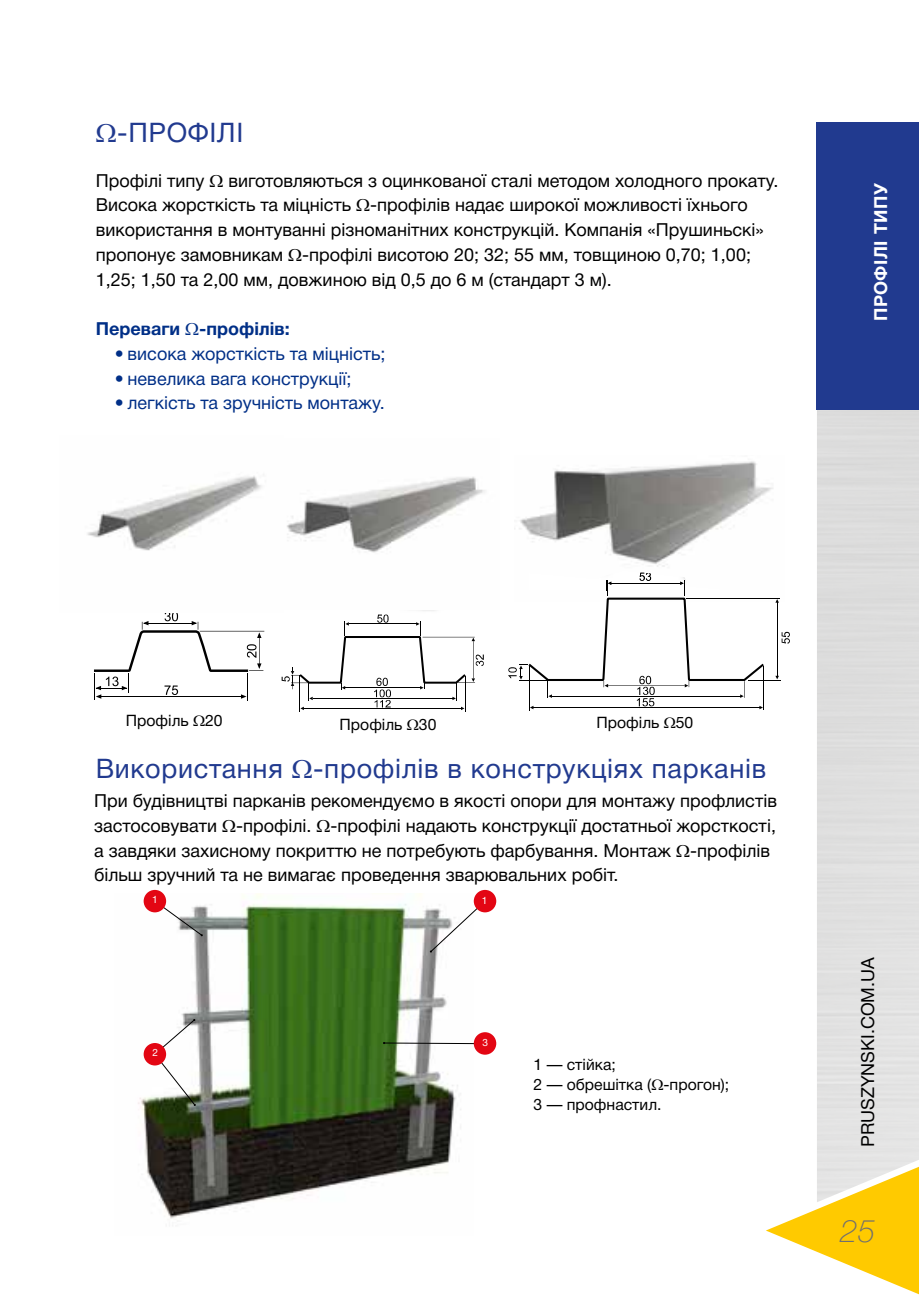
<style>
.page{position:relative;width:919px;height:1295px;background:#fff}
.page>*{position:absolute;margin:0;border:0;box-sizing:border-box;transform-origin:0 0}
.t1{font:italic 100 31.5px "Helvetica Neue Cyr";color:#706f6f}
.t2{font:27px "Helvetica Neue Cyr";letter-spacing:.025em;color:#213a8f}
.t3{font:18px/24.8px "Helvetica Neue Cyr";color:#000}
.t4{font:18px "Helvetica Neue Cyr";color:#002f87}
.t5{font:700 18px "Helvetica Neue Cyr";color:#002f87}
.t6{font:700 18px "Helvetica Neue Cyr";letter-spacing:.025em;color:#fff}
.t7{font:15.75px/20.2px "Helvetica Neue Cyr";color:#000}
.t8{font:10.12px "Helvetica Neue Cyr";color:#fff}
</style>
<div class="page">
<svg style="left:766px;top:1163px;width:152px;height:131px"></svg>
<div style="left:816px;top:122px;width:102px;height:288px;background:#213a8f"></div>
<img style="left:514px;top:461px;width:259px;height:106px">
<hr style="left:465px;top:676px;width:1px;height:36px;background:#000">
<hr style="left:299px;top:675px;width:1px;height:37px;background:#000">
<svg style="left:281px;top:614px;width:203px;height:96px"></svg>
<hr style="left:763px;top:666px;width:1px;height:44px;background:#000">
<hr style="left:529px;top:666px;width:1px;height:44px;background:#000">
<svg style="left:508px;top:572px;width:281px;height:137px"></svg>
<hr style="left:200px;top:631px;width:64px;height:1px;background:#000">
<svg style="left:94px;top:613px;width:169px;height:88px"></svg>
<img style="left:87px;top:476px;width:175px;height:75px">
<img style="left:287px;top:477px;width:198px;height:76px">
<img style="left:138px;top:893px;width:335px;height:326px">
<svg style="left:154px;top:900px;width:49px;height:36px"></svg>
<div style="left:144px;top:890px;width:22px;height:22px;background:#e30613;border-radius:50%"></div>
<hr style="left:384px;top:1042px;width:101px;height:2px;background:#000">
<div style="left:473px;top:1032px;width:23px;height:22px;background:#e30613;border-radius:50%"></div>
<svg style="left:430px;top:900px;width:55px;height:52px"></svg>
<div style="left:473px;top:890px;width:23px;height:22px;background:#e30613;border-radius:50%"></div>
<svg style="left:154px;top:1019px;width:42px;height:87px"></svg>
<div style="left:144px;top:1043px;width:22px;height:22px;background:#e30613;border-radius:50%"></div>
<h2 class="t2" style="left:117px;top:117px;width:128px">-ПРОФІЛІ</h2>
<p class="t3" style="left:96px;top:168px;width:110px">Профілі типу</p>
<p class="t3" style="left:96px;top:168px;width:684px;text-indent:133px">виготовляються з оцинкованої сталі методом холодного прокату.<br>Висока жорсткість та міцність -профілів надає широкої можливості їхнього використання в монтуванні різноманітних конструкцій. Компанія «Прушиньскі» пропонує замовникам -профілі висотою 20; 32; 55 мм, товщиною 0,70; 1,00; 1,25; 1,50 та 2,00 мм, довжиною від 0,5 до 6 м (стандарт 3 м).</p>
<p class="t5" style="left:96px;top:319px;width:195px">Переваги -профілів:</p>
<p class="t4" style="left:115px;top:344px;width:272px">• висока жорсткість та міцність;</p>
<p class="t4" style="left:115px;top:368px;width:238px">• невелика вага конструкції;</p>
<p class="t4" style="left:115px;top:393px;width:271px">• легкість та зручність монтажу.</p>
<p class="t6" style="left:870px;top:321px;width:139px;rotate:-90deg">ПРОФІЛІ ТИПУ</p>
<p class="t7" style="left:126px;top:710px;width:98px">Профіль 20</p>
<p class="t7" style="left:339px;top:715px;width:98px">Профіль 30</p>
<p class="t7" style="left:596px;top:713px;width:98px">Профіль 50</p>
<h2 class="t2" style="left:96px;top:754px;width:672px">Використання -профілів в конструкціях парканів</h2>
<p class="t3" style="left:94px;top:789px;width:684px">При будівництві парканів рекомендуємо в якості опори для монтажу профлистів застосовувати -профілі. -профілі надають конструкції достатньої жорсткості, а завдяки захисному покриттю не потребують фарбування. Монтаж -профілів більш зручний та не вимагає проведення зварювальних робіт.</p>
<p class="t8" style="left:152px;top:894px;width:7px">1</p>
<p class="t8" style="left:152px;top:1047px;width:7px">2</p>
<p class="t8" style="left:482px;top:895px;width:7px">1</p>
<p class="t8" style="left:482px;top:1036px;width:7px">3</p>
<p class="t7" style="left:533px;top:1054px;width:197px">1 — стійка;<br>2 — обрешітка ( -прогон);<br>3 — профнастил.</p>
<p class="t3" style="left:855px;top:1147px;width:191px;rotate:-90deg">PRUSZYNSKI.COM.UA</p>
<h1 class="t1" style="left:840px;top:1213px;width:37px">25</h1>
</div>
